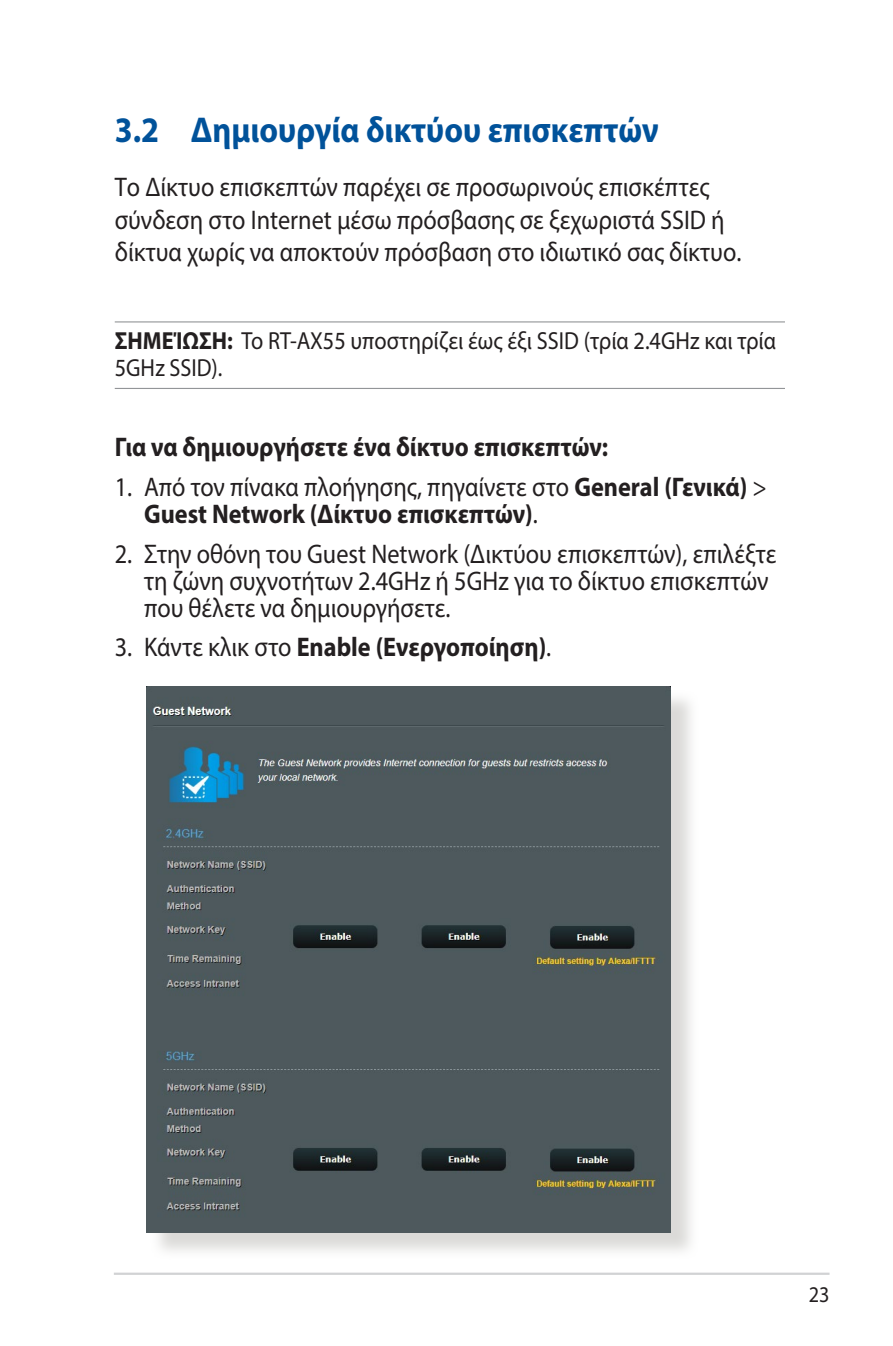
<style>
.page{position:relative;width:893px;height:1346px;background:#fff}
.page>*{position:absolute;margin:0;border:0;box-sizing:border-box;transform-origin:0 0}
.t1{font:700 36px "Myriad Pro";color:#01529a;scale:.9 1}
.t2{font:27px/32.4px "Myriad Pro";color:#231f20;scale:.9 1}
.t3{font:700 27px/27px "Myriad Pro";color:#231f20;scale:.9 1}
.t4{font:24.75px/27px "Myriad Pro";color:#231f20;scale:.9 1}
.t5{font:22.5px "Myriad Pro";color:#231f20;scale:.9 1}
.s1{font-weight:700}
.s2{font-weight:400}
</style>
<div class="page">
<hr style="left:114px;top:1272px;width:715px;height:3px;background:#d1d2d4">
<hr style="left:115px;top:321px;width:670px;height:1px;background:#939598">
<hr style="left:115px;top:388px;width:670px;height:1px;background:#939598">
<div style="left:150px;top:690px;width:549px;height:570px;background:#cfcecb;opacity:.75"></div>
<img style="left:147px;top:686px;width:524px;height:546px">
<h1 class="t1" style="left:115px;top:106px;width:606px">3.2 Δημιουργία δικτύου επισκεπτών</h1>
<p class="t2" style="left:115px;top:171px;width:698px">Το Δίκτυο επισκεπτών παρέχει σε προσωρινούς επισκέπτες σύνδεση στο Internet μέσω πρόσβασης σε ξεχωριστά SSID ή δίκτυα χωρίς να αποκτούν πρόσβαση στο ιδιωτικό σας δίκτυο.</p>
<p class="t4" style="left:115px;top:327px;width:736px"><span class="s1">ΣΗΜΕΊΩΣΗ:</span> To RT-AX55 υποστηρίζει έως έξι SSID (τρία 2.4GHz και τρία<br>5GHz SSID).</p>
<p class="t3" style="left:115px;top:432px;width:550px">Για να δημιουργήσετε ένα δίκτυο επισκεπτών:</p>
<p class="t3" style="left:144px;top:472px;width:694px;text-indent:-29px"><span class="s2">1. Από τον πίνακα πλοήγησης, πηγαίνετε στο</span> General (Γενικά) <span class="s2">&gt;<br></span>Guest Network (Δίκτυο επισκεπτών)<span class="s2">.</span></p>
<p class="t2" style="left:144px;top:539px;width:704px;line-height:27px;text-indent:-29px">2. Στην οθόνη του Guest Network (Δικτύου επισκεπτών), επιλέξτε τη ζώνη συχνοτήτων 2.4GHz ή 5GHz για το δίκτυο επισκεπτών που θέλετε να δημιουργήσετε.</p>
<p class="t3" style="left:115px;top:633px;width:487px"><span class="s2">3. Κάντε κλικ στο</span> Enable (Ενεργοποίηση)<span class="s2">.</span></p>
<p class="t5" style="left:809px;top:1281px;width:25px">23</p>
</div>
